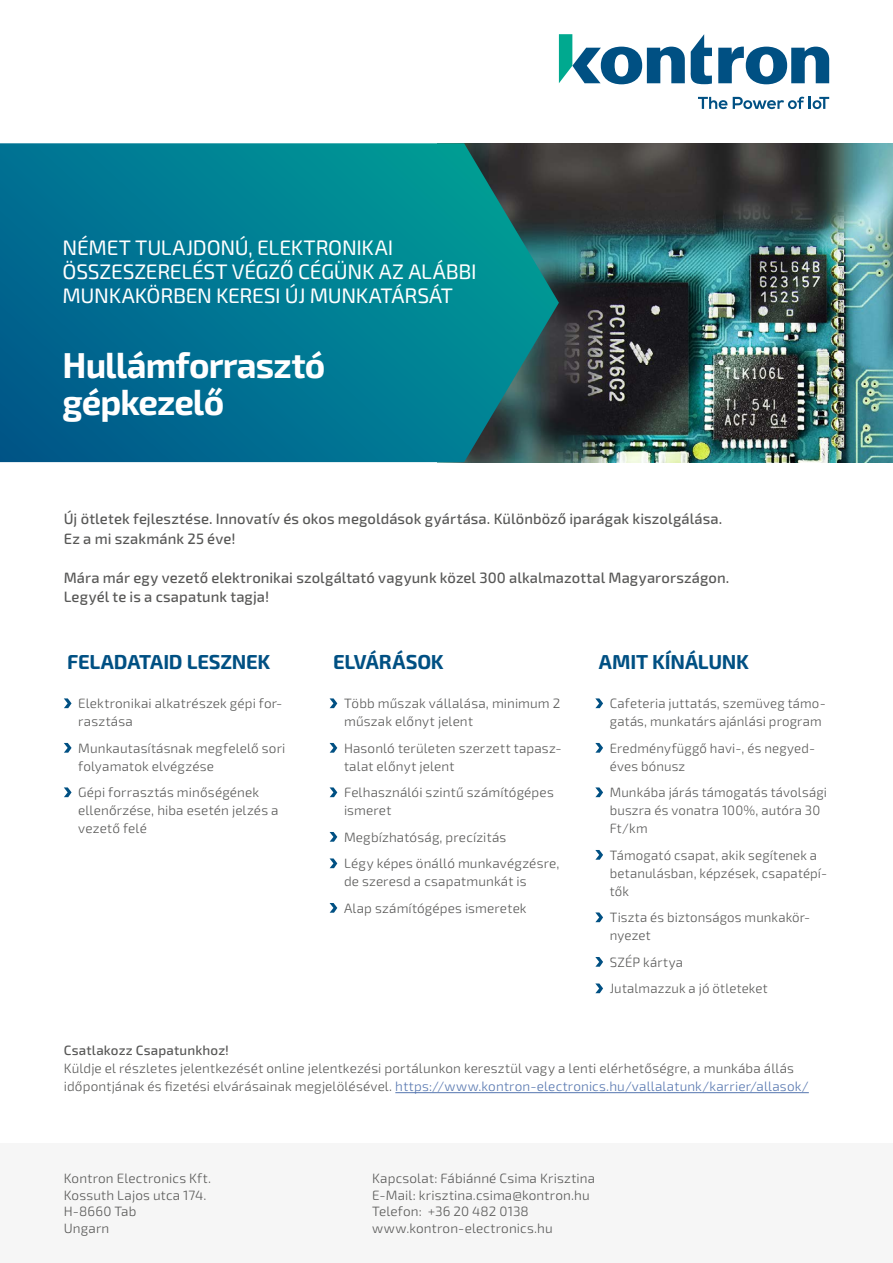
<style>
.page{position:relative;width:893px;height:1263px;background:#fff}
.page>*{position:absolute;margin:0;border:0;box-sizing:border-box;transform-origin:0 0}
.t1{font:700 36px/37.5px "Sn T";letter-spacing:-.025em;color:#fff}
.t2{font:21px/24px "Sn T";letter-spacing:-.015em;color:#fff}
.t3{font:700 20.25px "Sn T";letter-spacing:-.015em;color:#005083}
.t4{font:500 15px/19.5px "Sn T";letter-spacing:.01em;color:#575756}
.t5{font:300 13.5px/18px "Sn T";letter-spacing:.01em;color:#575756}
.t6{font:500 13.5px "Sn T";letter-spacing:.015em;color:#575756}
.s1{color:#5576af}
</style>
<div class="page">
<svg style="left:64px;top:698px;width:8px;height:10px"></svg>
<svg style="left:64px;top:743px;width:8px;height:10px"></svg>
<svg style="left:64px;top:787px;width:8px;height:10px"></svg>
<svg style="left:330px;top:698px;width:7px;height:10px"></svg>
<svg style="left:330px;top:743px;width:7px;height:10px"></svg>
<svg style="left:330px;top:787px;width:7px;height:10px"></svg>
<svg style="left:330px;top:832px;width:7px;height:10px"></svg>
<svg style="left:330px;top:858px;width:7px;height:10px"></svg>
<svg style="left:330px;top:903px;width:7px;height:10px"></svg>
<svg style="left:595px;top:698px;width:8px;height:10px"></svg>
<svg style="left:595px;top:743px;width:8px;height:10px"></svg>
<svg style="left:595px;top:787px;width:8px;height:10px"></svg>
<svg style="left:595px;top:850px;width:8px;height:10px"></svg>
<svg style="left:595px;top:912px;width:8px;height:10px"></svg>
<svg style="left:595px;top:957px;width:8px;height:10px"></svg>
<svg style="left:595px;top:983px;width:8px;height:10px"></svg>
<hr style="left:395px;top:1092px;width:414px;height:1px;background:#5576af">
<div style="left:0;top:1144px;width:893px;height:119px;background:#f6f6f6"></div>
<img style="left:559px;top:143px;width:334px;height:319px">
<svg style="left:0;top:143px;width:559px;height:319px;background:#04758c"></svg>
<svg style="left:559px;top:34px;width:270px;height:50px"></svg>
<svg style="left:698px;top:97px;width:131px;height:12px"></svg>
<h2 class="t2" style="left:63px;top:236px;width:416px">NÉMET TULAJDONÚ, ELEKTRONIKAI<br>ÖSSZESZERELÉST VÉGZŐ CÉGÜNK AZ ALÁBBI<br>MUNKAKÖRBEN KERESI ÚJ MUNKATÁRSÁT</h2>
<h1 class="t1" style="left:63px;top:347px;width:264px">Hullámforrasztó gépkezelő</h1>
<p class="t4" style="left:64px;top:510px;width:660px">Új ötletek fejlesztése. Innovatív és okos megoldások gyártása. Különböző iparágak kiszolgálása.<br>Ez a mi szakmánk 25 éve!</p>
<p class="t4" style="left:64px;top:568px;width:667px">Mára már egy vezető elektronikai szolgáltató vagyunk közel 300 alkalmazottal Magyarországon.<br>Legyél te is a csapatunk tagja!</p>
<h3 class="t3" style="left:67px;top:650px;width:205px">FELADATAID LESZNEK</h3>
<h3 class="t3" style="left:333px;top:650px;width:112px">ELVÁRÁSOK</h3>
<h3 class="t3" style="left:599px;top:650px;width:151px">AMIT KÍNÁLUNK</h3>
<p class="t5" style="left:78px;top:695px;width:206px">Elektronikai alkatrészek gépi for&shy;rasztása</p>
<p class="t5" style="left:78px;top:739px;width:209px">Munkautasításnak megfelelő sori folyamatok elvégzése</p>
<p class="t5" style="left:78px;top:784px;width:202px">Gépi forrasztás minőségének ellenőrzése, hiba esetén jelzés a vezető felé</p>
<p class="t5" style="left:344px;top:695px;width:218px">Több műszak vállalása, minimum 2 műszak előnyt jelent</p>
<p class="t5" style="left:344px;top:739px;width:219px">Hasonló területen szerzett tapasz&shy;talat előnyt jelent</p>
<p class="t5" style="left:344px;top:784px;width:211px">Felhasználói szintű számítógépes ismeret</p>
<p class="t5" style="left:344px;top:824px;width:217px;line-height:26.5px">Megbízhatóság, precízitás<br>Légy képes önálló munkavégzésre,</p>
<p class="t5" style="left:344px;top:868px;width:184px;line-height:26.5px">de szeresd a csapatmunkát is<br>Alap számítógépes ismeretek</p>
<p class="t5" style="left:610px;top:695px;width:217px">Cafeteria juttatás, szemüveg támo&shy;gatás, munkatárs ajánlási program</p>
<p class="t5" style="left:610px;top:739px;width:207px">Eredményfüggő havi-, és negyed&shy;éves bónusz</p>
<p class="t5" style="left:610px;top:784px;width:219px">Munkába járás támogatás távolsági buszra és vonatra 100%, autóra 30<br>Ft/km</p>
<p class="t5" style="left:610px;top:846px;width:219px">Támogató csapat, akik segítenek a betanulásban, képzések, csapatépí&shy;tők</p>
<p class="t5" style="left:610px;top:909px;width:202px">Tiszta és biztonságos munkakör&shy;nyezet</p>
<p class="t5" style="left:610px;top:949px;width:159px;line-height:26.5px">SZÉP kártya<br>Jutalmazzuk a jó ötleteket</p>
<p class="t6" style="left:64px;top:1043px;width:167px">Csatlakozz Csapatunkhoz!</p>
<p class="t5" style="left:64px;top:1060px;width:746px">Küldje el részletes jelentkezését online jelentkezési portálunkon keresztül vagy a lenti elérhetőségre, a munkába állás időpontjának és fizetési elvárásainak megjelölésével. <span class="s1">https://www.kontron-electronics.hu/vallalatunk/karrier/allasok/</span></p>
<p class="t5" style="left:64px;top:1171px;width:149px;line-height:16.5px">Kontron Electronics Kft.<br>Kossuth Lajos utca 174.<br>H-8660 Tab<br>Ungarn</p>
<p class="t5" style="left:372px;top:1171px;width:224px;line-height:16.5px">Kapcsolat: Fábiánné Csima Krisztina<br>E-Mail: krisztina.csima@kontron.hu<br>Telefon: +36 20 482 0138 www.kontron-electronics.hu</p>
</div>
